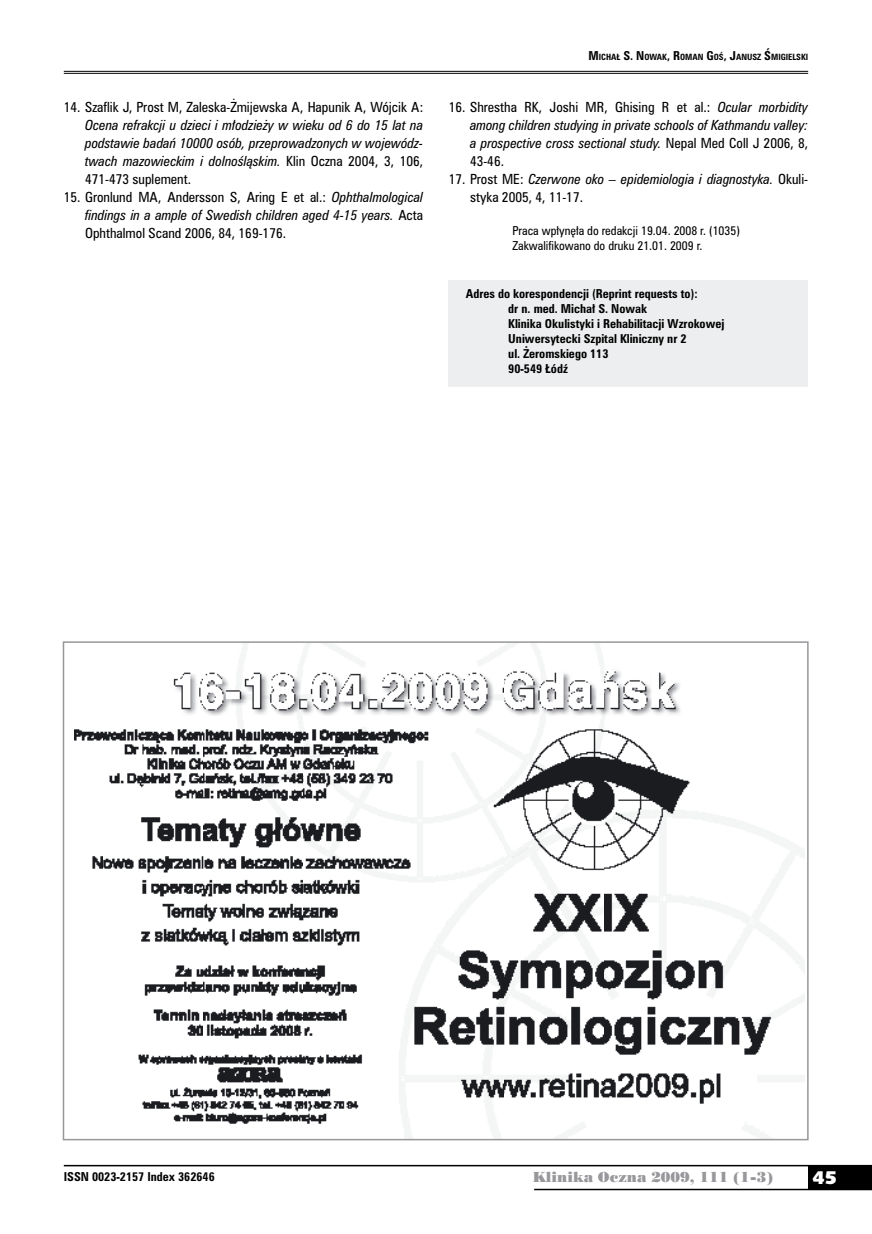
<style>
.page{position:relative;width:872px;height:1234px;background:#fff}
.page>*{position:absolute;margin:0;border:0;box-sizing:border-box;transform-origin:0 0}
.t1{font:18px "Humanst 531 U Blk PL";color:#fff}
.t2{font:13.5px "Poster Bodoni PL";color:#98989c}
.t3{font:italic 12.75px/18px "Zurich Cn PL";color:#000;text-align:justify}
.t4{font:12.75px/18px "Zurich Cn PL";color:#000;text-align:justify}
.t5{font:700 11.25px/15px "Zurich Cn PL";color:#000}
.t6{font:11.25px/15px "Zurich Cn PL";color:#000}
.t7{font:700 7.8px "Zurich Cn PL";color:#000}
.s1{font-style:normal}
.s2{font-style:italic}
.s3{font-size:11.25px}
</style>
<div class="page">
<div style="left:808px;top:1165px;width:64px;height:24px;background:#000"></div>
<hr style="left:64px;top:1164px;width:808px;height:2px;background:#000">
<hr style="left:534px;top:1188px;width:338px;height:1px;background:#000">
<hr style="left:64px;top:71px;width:744px;height:1px;background:#000">
<hr style="left:64px;top:73px;width:744px;height:1px;background:#000">
<div style="left:449px;top:280px;width:359px;height:107px;background:#edeeef"></div>
<img style="left:74px;top:644px;width:730px;height:493px">
<p class="t4" style="left:64px;top:97px;width:361px">14. Szaflik J, Prost M, Zaleska-Żmijewska A, Hapunik A, Wójcik A:</p>
<p class="t3" style="left:85px;top:115px;width:340px">Ocena refrakcji u dzieci i młodzieży w wieku od 6 do 15 lat na podstawie badań 10000 osób, przeprowadzonych w wojewódz&shy;twach mazowieckim i dolnośląskim. <span class="s1">Klin Oczna 2004, 3, 106, 471-473 suplement.</span></p>
<p class="t4" style="left:85px;top:187px;width:340px;text-indent:-21px">15. Gronlund MA, Andersson S, Aring E et al.: <span class="s2">Ophthalmological findings in a ample of Swedish children aged 4-15 years.</span> Acta Ophthalmol Scand 2006, 84, 169-176.</p>
<p class="t7" style="left:588px;top:52px;width:221px"><span class="s3">M</span>ICHAŁ <span class="s3">S. N</span>OWAK<span class="s3">, R</span>OMAN <span class="s3">G</span>OŚ<span class="s3">, J</span>ANUSZ <span class="s3">Ś</span>MIGIELSKI</p>
<p class="t3" style="left:470px;top:97px;width:340px;text-indent:-21px"><span class="s1">16. Shrestha RK, Joshi MR, Ghising R et al.:</span> Ocular morbidity among children studying in private schools of Kathmandu valley: a prospective cross sectional study. <span class="s1">Nepal Med Coll J 2006, 8, 43-46.</span></p>
<p class="t3" style="left:470px;top:169px;width:340px;text-indent:-21px"><span class="s1">17. Prost ME:</span> Czerwone oko – epidemiologia i diagnostyka. <span class="s1">Okuli&shy;styka 2005, 4, 11-17.</span></p>
<p class="t6" style="left:512px;top:223px;width:229px">Praca wpłynęła do redakcji 19.04. 2008 r. (1035)<br>Zakwalifikowano do druku 21.01. 2009 r.</p>
<p class="t5" style="left:508px;top:286px;width:217px;text-indent:-43px">Adres do korespondencji (Reprint requests to):<br>dr n. med. Michał S. Nowak<br>Klinika Okulistyki i Rehabilitacji Wzrokowej<br>Uniwersytecki Szpital Kliniczny nr 2<br>ul. Żeromskiego 113<br>90-549 Łódź</p>
<p class="t5" style="left:64px;top:1168px;width:152px">ISSN 0023-2157 Index 362646</p>
<p class="t2" style="left:532px;top:1168px;width:242px">Klinika Oczna 2009, 111 (1-3)</p>
<h1 class="t1" style="left:812px;top:1165px;width:26px">45</h1>
</div>
